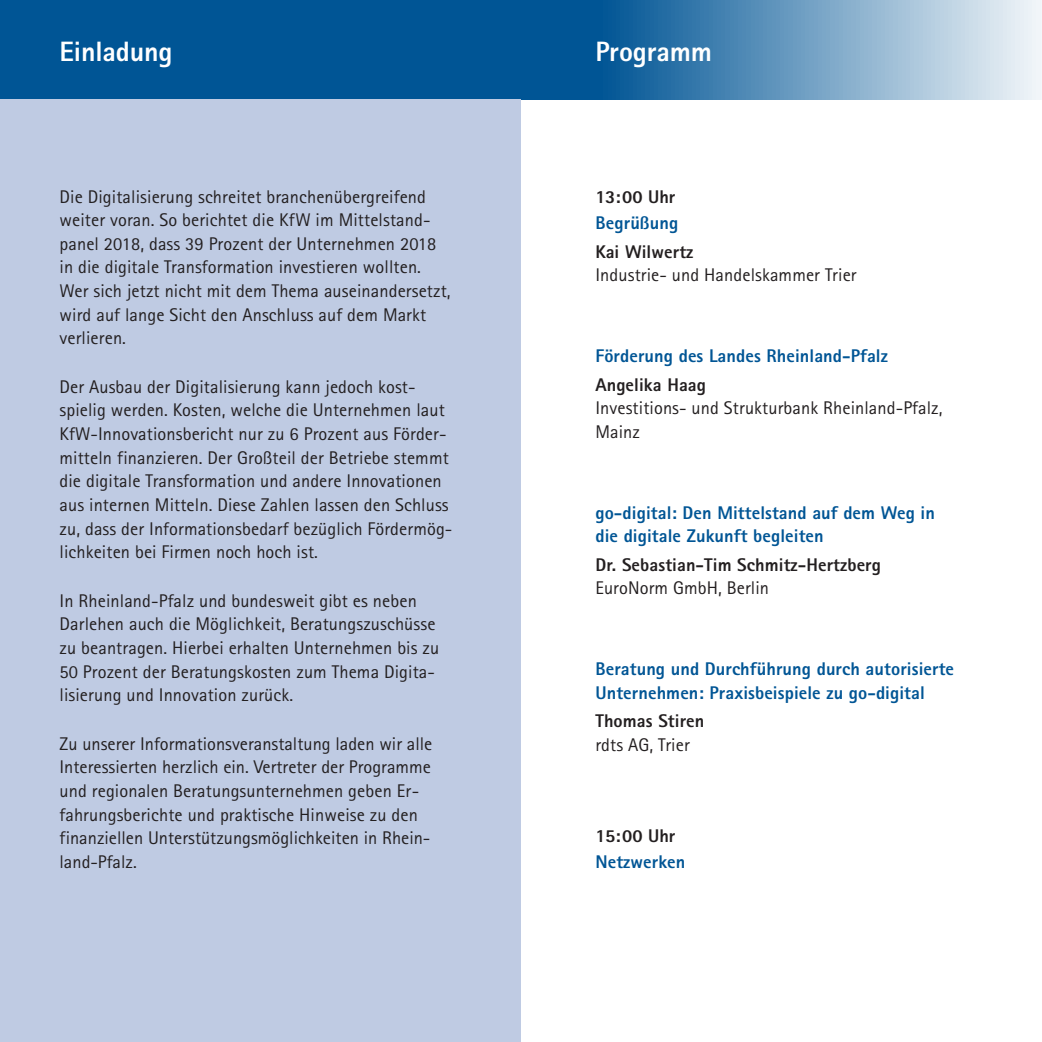
<style>
.page{position:relative;width:1042px;height:1042px;background:#fff}
.page>*{position:absolute;margin:0;border:0;box-sizing:border-box;transform-origin:0 0}
.t1{font:800 28px "AT Rotis Sans Serif";letter-spacing:-.005em;color:#fff}
.t2{font:18.38px/23.6px "AT Rotis Sans Serif";letter-spacing:.005em;color:#231f20}
.t3{font:800 18.38px/23.6px "AT Rotis Sans Serif";letter-spacing:.005em;color:#005595}
.t4{font:800 18.38px/23.6px "AT Rotis Sans Serif";letter-spacing:.005em;color:#231f20}
.s1{font-weight:800}
.s2{font-weight:400}
</style>
<div class="page">
<svg style="left:0;top:0;width:1042px;height:99px;background:#37a"></svg>
<div style="left:0;top:99px;width:521px;height:943px;background:#bfcbe3"></div>
<p class="t1" style="left:60px;top:33px;width:114px">Einladung</p>
<p class="t1" style="left:595px;top:33px;width:118px">Programm</p>
<p class="t2" style="left:60px;top:184px;width:393px">Die Digitalisierung schreitet branchenübergreifend weiter voran. So berichtet die KfW im Mittelstand&shy;panel 2018, dass 39 Prozent der Unternehmen 2018 in die digitale Transformation investieren wollten.<br>Wer sich jetzt nicht mit dem Thema auseinandersetzt, wird auf lange Sicht den Anschluss auf dem Markt verlieren.</p>
<p class="t2" style="left:60px;top:375px;width:394px">Der Ausbau der Digitalisierung kann jedoch kost&shy;spielig werden. Kosten, welche die Unternehmen laut KfW-Innovationsbericht nur zu 6 Prozent aus Förder&shy;mitteln finanzieren. Der Großteil der Betriebe stemmt die digitale Transformation und andere Innovationen aus internen Mitteln. Diese Zahlen lassen den Schluss zu, dass der Informationsbedarf bezüglich Fördermög&shy;lichkeiten bei Firmen noch hoch ist.</p>
<p class="t2" style="left:60px;top:588px;width:381px">In Rheinland-Pfalz und bundesweit gibt es neben Darlehen auch die Möglichkeit, Beratungszuschüsse zu beantragen. Hierbei erhalten Unternehmen bis zu 50 Prozent der Beratungskosten zum Thema Digita&shy;lisierung und Innovation zurück.</p>
<p class="t2" style="left:60px;top:731px;width:374px">Zu unserer Informationsveranstaltung laden wir alle Interessierten herzlich ein. Vertreter der Programme und regionalen Beratungsunternehmen geben Er&shy;fahrungsberichte und praktische Hinweise zu den finanziellen Unterstützungsmöglichkeiten in Rhein&shy;land-Pfalz.</p>
<p class="t4" style="left:595px;top:185px;width:81px">13:00 Uhr</p>
<p class="t3" style="left:595px;top:211px;width:84px">Begrüßung</p>
<p class="t2" style="left:595px;top:239px;width:263px"><span class="s1">Kai Wilwertz<br></span>Industrie- und Handelskammer Trier</p>
<p class="t3" style="left:595px;top:344px;width:294px">Förderung des Landes Rheinland-Pfalz</p>
<p class="t2" style="left:595px;top:372px;width:349px"><span class="s1">Angelika Haag<br></span>Investitions- und Strukturbank Rheinland-Pfalz,<br>Mainz</p>
<p class="t3" style="left:595px;top:500px;width:341px">go-digital: Den Mittelstand auf dem Weg in die digitale Zukunft begleiten</p>
<p class="t4" style="left:595px;top:552px;width:287px">Dr. Sebastian-Tim Schmitz-Hertzberg<br><span class="s2">EuroNorm GmbH, Berlin</span></p>
<p class="t3" style="left:595px;top:657px;width:360px">Beratung und Durchführung durch autorisierte<br>Unternehmen: Praxisbeispiele zu go-digital</p>
<p class="t4" style="left:595px;top:709px;width:110px">Thomas Stiren <span class="s2">rdts AG, Trier</span></p>
<p class="t4" style="left:595px;top:823px;width:81px">15:00 Uhr</p>
<p class="t3" style="left:595px;top:849px;width:91px">Netzwerken</p>
</div>
